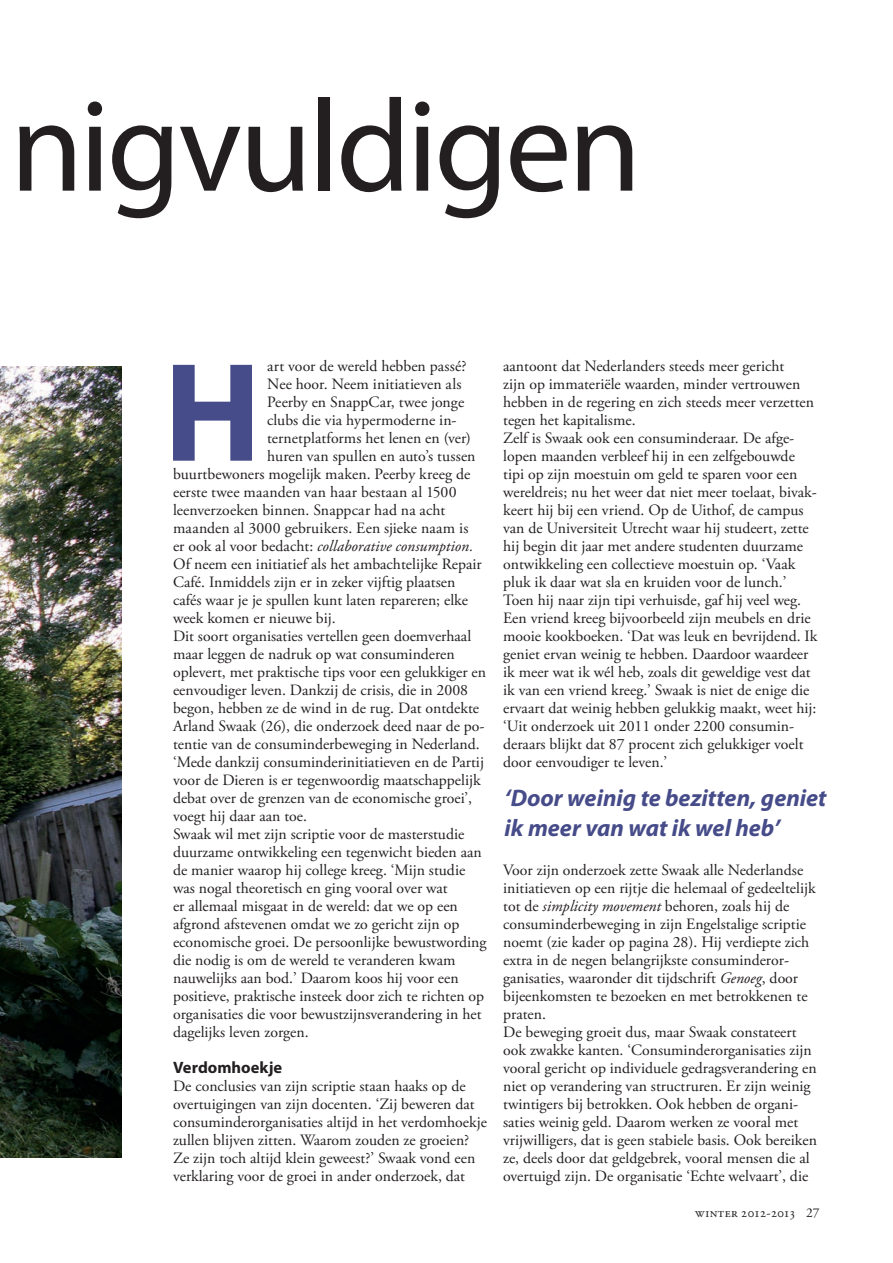
<style>
.page{position:relative;width:893px;height:1263px;background:#fff}
.page>*{position:absolute;margin:0;border:0;box-sizing:border-box;transform-origin:0 0}
.t1{font:700 142.2px "Myriad Pro";color:#464b89}
.t2{font:132px "Myriad Pro";letter-spacing:-.025em;color:#231f20}
.t3{font:italic 700 24px/30px "Myriad Pro";color:#464b89}
.t4{font:700 16.5px "Myriad Pro";color:#231f20}
.t5{font:15.75px/18px "Adobe Garamond Pro";color:#231f20}
.t6{font:italic 15.75px "Adobe Garamond Pro";letter-spacing:.005em;color:#231f20}
.t7{font:15.75px "Adobe Garamond Pro";letter-spacing:.02em;color:#231f20}
.t8{font:15.75px "Adobe Garamond Pro";letter-spacing:.025em;color:#231f20}
.t9{font:13.5px "Adobe Garamond Pro";letter-spacing:.01em;color:#231f20}
.s1{font-style:normal}
.s2{font-style:italic}
</style>
<div class="page">
<img style="left:0;top:366px;width:121px;height:791px">
<h2 class="t2" style="left:10px;top:65px;width:633px">nigvuldigen</h2>
<h1 class="t1" style="left:164px;top:320px;width:99px">H</h1>
<p class="t5" style="left:267px;top:357px;width:201px">art voor de wereld hebben passé?</p>
<p class="t5" style="left:267px;top:375px;width:196px">Nee hoor. Neem initiatieven als</p>
<p class="t5" style="left:267px;top:393px;width:199px">Peerby en SnappCar, twee jonge</p>
<p class="t5" style="left:267px;top:411px;width:191px">clubs die via hypermoderne in-</p>
<p class="t5" style="left:267px;top:429px;width:205px">ternetplatforms het lenen en (ver)</p>
<p class="t5" style="left:267px;top:447px;width:210px">huren van spullen en auto’s tussen</p>
<p class="t5" style="left:173px;top:465px;width:299px">buurtbewoners mogelijk maken. Peerby kreeg de</p>
<p class="t8" style="left:173px;top:482px;width:285px">eerste twee maanden van haar bestaan al 1500</p>
<p class="t5" style="left:173px;top:501px;width:274px">leenverzoeken binnen. Snappcar had na acht</p>
<p class="t7" style="left:173px;top:518px;width:297px">maanden al 3000 gebruikers. Een sjieke naam is</p>
<p class="t6" style="left:173px;top:536px;width:302px"><span class="s1">er ook al voor bedacht:</span> collaborative consumption.</p>
<p class="t5" style="left:173px;top:555px;width:310px">Of neem een initiatief als het ambachtelijke Repair</p>
<p class="t5" style="left:173px;top:573px;width:284px">Café. Inmiddels zijn er in zeker vijftig plaatsen</p>
<p class="t5" style="left:173px;top:591px;width:297px">cafés waar je je spullen kunt laten repareren; elke</p>
<p class="t5" style="left:173px;top:609px;width:164px">week komen er nieuwe bij.</p>
<p class="t5" style="left:173px;top:627px;width:300px">Dit soort organisaties vertellen geen doemverhaal</p>
<p class="t5" style="left:173px;top:645px;width:283px">maar leggen de nadruk op wat consuminderen</p>
<p class="t5" style="left:173px;top:663px;width:315px">oplevert, met praktische tips voor een gelukkiger en</p>
<p class="t5" style="left:173px;top:681px;width:297px">eenvoudiger leven. Dankzij de crisis, die in 2008</p>
<p class="t5" style="left:173px;top:699px;width:308px">begon, hebben ze de wind in de rug. Dat ontdekte</p>
<p class="t5" style="left:173px;top:717px;width:313px">Arland Swaak (26), die onderzoek deed naar de po-</p>
<p class="t5" style="left:173px;top:735px;width:308px">tentie van de consuminderbeweging in Nederland.</p>
<p class="t5" style="left:173px;top:753px;width:313px">‘Mede dankzij consuminderinitiatieven en de Partij</p>
<p class="t5" style="left:173px;top:771px;width:309px">voor de Dieren is er tegenwoordig maatschappelijk</p>
<p class="t5" style="left:173px;top:789px;width:300px">debat over de grenzen van de economische groei’,</p>
<p class="t5" style="left:173px;top:807px;width:135px">voegt hij daar aan toe.</p>
<p class="t5" style="left:173px;top:825px;width:293px">Swaak wil met zijn scriptie voor de masterstudie</p>
<p class="t5" style="left:173px;top:843px;width:310px">duurzame ontwikkeling een tegenwicht bieden aan</p>
<p class="t5" style="left:173px;top:861px;width:294px">de manier waarop hij college kreeg. ‘Mijn studie</p>
<p class="t5" style="left:173px;top:879px;width:276px">was nogal theoretisch en ging vooral over wat</p>
<p class="t5" style="left:173px;top:897px;width:286px">er allemaal misgaat in de wereld: dat we op een</p>
<p class="t5" style="left:173px;top:915px;width:288px">afgrond afstevenen omdat we zo gericht zijn op</p>
<p class="t5" style="left:173px;top:933px;width:315px">economische groei. De persoonlijke bewustwording</p>
<p class="t5" style="left:173px;top:951px;width:284px">die nodig is om de wereld te veranderen kwam</p>
<p class="t5" style="left:173px;top:969px;width:287px">nauwelijks aan bod.’ Daarom koos hij voor een</p>
<p class="t5" style="left:173px;top:987px;width:313px">positieve, praktische insteek door zich te richten op</p>
<p class="t5" style="left:173px;top:1005px;width:310px">organisaties die voor bewustzijnsverandering in het</p>
<p class="t5" style="left:173px;top:1023px;width:137px">dagelijks leven zorgen.</p>
<p class="t4" style="left:173px;top:1056px;width:111px">Verdomhoekje</p>
<p class="t5" style="left:173px;top:1077px;width:315px">De conclusies van zijn scriptie staan haaks op de overtuigingen van zijn docenten. ‘Zij beweren dat consuminderorganisaties altijd in het verdomhoekje zullen blijven zitten. Waarom zouden ze groeien?<br>Ze zijn toch altijd klein geweest?’ Swaak vond een verklaring voor de groei in ander onderzoek, dat</p>
<p class="t5" style="left:503px;top:357px;width:316px">aantoont dat Nederlanders steeds meer gericht<br>zijn op immateriële waarden, minder vertrouwen hebben in de regering en zich steeds meer verzetten tegen het kapitalisme.<br>Zelf is Swaak ook een consuminderaar. De afge&shy;lopen maanden verbleef hij in een zelfgebouwde tipi op zijn moestuin om geld te sparen voor een wereldreis; nu het weer dat niet meer toelaat, bivak&shy;keert hij bij een vriend. Op de Uithof, de campus van de Universiteit Utrecht waar hij studeert, zette hij begin dit jaar met andere studenten duurzame ontwikkeling een collectieve moestuin op. ‘Vaak pluk ik daar wat sla en kruiden voor de lunch.’ Toen hij naar zijn tipi verhuisde, gaf hij veel weg.<br>Een vriend kreeg bijvoorbeeld zijn meubels en drie mooie kookboeken. ‘Dat was leuk en bevrijdend. Ik geniet ervan weinig te hebben. Daardoor waardeer ik meer wat ik wél heb, zoals dit geweldige vest dat ik van een vriend kreeg.’ Swaak is niet de enige die ervaart dat weinig hebben gelukkig maakt, weet hij: ‘Uit onderzoek uit 2011 onder 2200 consumin&shy;deraars blijkt dat 87 procent zich gelukkiger voelt door eenvoudiger te leven.’</p>
<h3 class="t3" style="left:504px;top:782px;width:323px">‘Door weinig te bezitten, geniet ik meer van wat ik wel heb’</h3>
<p class="t5" style="left:503px;top:861px;width:315px">Voor zijn onderzoek zette Swaak alle Nederlandse initiatieven op een rijtje die helemaal of gedeeltelijk tot de <span class="s2">simplicity movement</span> behoren, zoals hij de consuminderbeweging in zijn Engelstalige scriptie noemt (zie kader op pagina 28). Hij verdiepte zich extra in de negen belangrijkste consuminderor&shy;ganisaties, waaronder dit tijdschrift <span class="s2">Genoeg</span>, door bijeenkomsten te bezoeken en met betrokkenen te praten.<br>De beweging groeit dus, maar Swaak constateert ook zwakke kanten. ‘Consuminderorganisaties zijn vooral gericht op individuele gedragsverandering en niet op verandering van structruren. Er zijn weinig twintigers bij betrokken. Ook hebben de organi&shy;saties weinig geld. Daarom werken ze vooral met vrijwilligers, dat is geen stabiele basis. Ook bereiken ze, deels door dat geldgebrek, vooral mensen die al overtuigd zijn. De organisatie ‘Echte welvaart’, die</p>
<p class="t9" style="left:695px;top:1204px;width:126px">winter 2012-2013 27</p>
</div>
